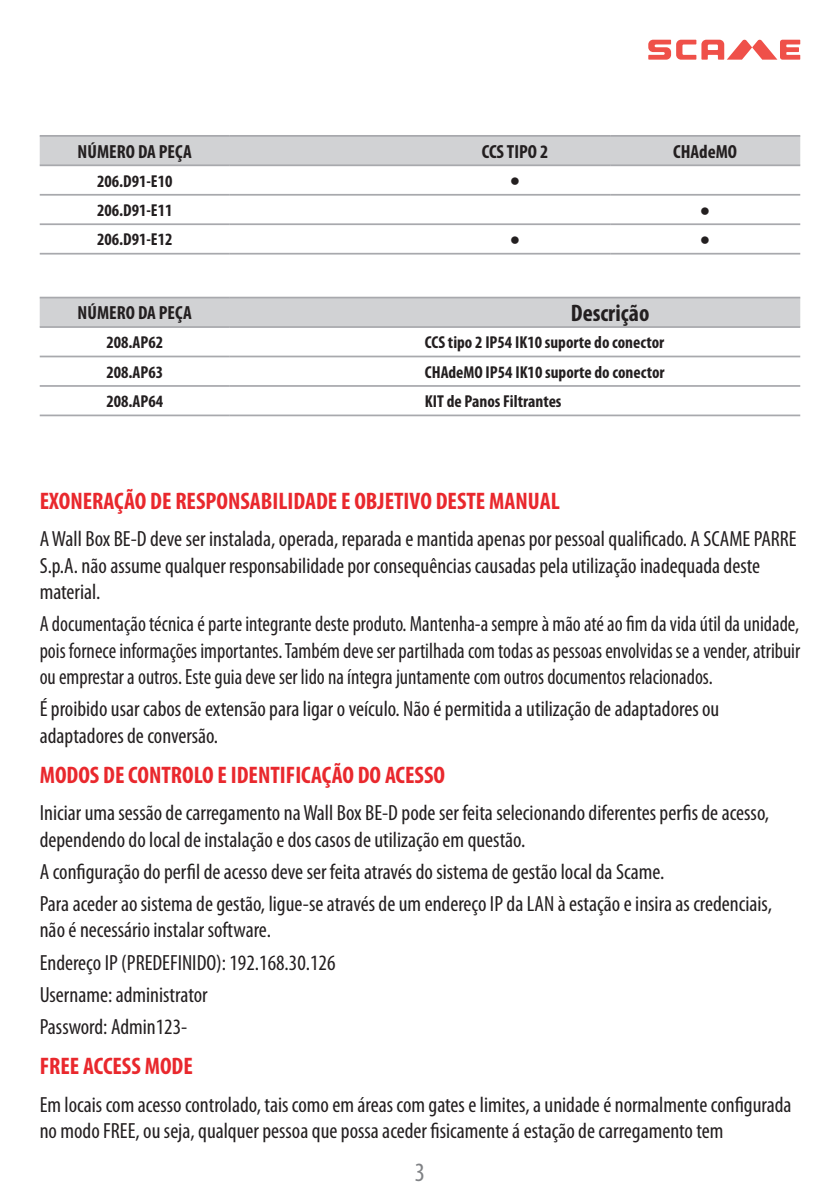
<style>
.page{position:relative;width:840px;height:1191px;background:#fff}
.page>*{position:absolute;margin:0;border:0;box-sizing:border-box;transform-origin:0 0}
.t1{font:condensed 26.4px "Myriad Pro";color:#808285}
.t2{font:700 condensed 24px "Myriad Pro";color:#e9282d}
.t3{font:700 condensed 24px "Myriad Pro";color:#231f20}
.t4{font:condensed 22px/26.4px "Myriad Pro";color:#231f20}
.t5{font:condensed 22px/26.4px "Myriad Pro";color:#231f20;text-align:justify;scale:.94 1}
.t6{font:700 condensed 19px "Myriad Pro";color:#231f20}
.t7{font:700 condensed 17.4px "Myriad Pro";color:#231f20}
.t8{font:700 17.4px "Arial";color:#231f20}
</style>
<div class="page">
<svg style="left:648px;top:39px;width:151px;height:21px"></svg>
<div style="left:40px;top:137px;width:759px;height:27px;background:#d1d2d4"></div>
<hr style="left:40px;top:164px;width:190px;height:2px;background:#a8a9ad">
<hr style="left:230px;top:164px;width:190px;height:2px;background:#a8a9ad">
<hr style="left:420px;top:164px;width:189px;height:2px;background:#a8a9ad">
<hr style="left:609px;top:164px;width:190px;height:2px;background:#a8a9ad">
<hr style="left:40px;top:194px;width:190px;height:2px;background:#a8a9ad">
<hr style="left:230px;top:194px;width:190px;height:2px;background:#a8a9ad">
<hr style="left:420px;top:194px;width:189px;height:2px;background:#a8a9ad">
<hr style="left:609px;top:194px;width:190px;height:2px;background:#a8a9ad">
<hr style="left:40px;top:223px;width:190px;height:2px;background:#a8a9ad">
<hr style="left:230px;top:223px;width:190px;height:2px;background:#a8a9ad">
<hr style="left:420px;top:223px;width:189px;height:2px;background:#a8a9ad">
<hr style="left:609px;top:223px;width:190px;height:2px;background:#a8a9ad">
<hr style="left:40px;top:253px;width:190px;height:1px;background:#a8a9ad">
<hr style="left:230px;top:253px;width:190px;height:1px;background:#a8a9ad">
<hr style="left:420px;top:253px;width:189px;height:1px;background:#a8a9ad">
<hr style="left:609px;top:253px;width:190px;height:1px;background:#a8a9ad">
<hr style="left:40px;top:135px;width:190px;height:2px;background:#a8a9ad">
<hr style="left:230px;top:135px;width:190px;height:2px;background:#a8a9ad">
<hr style="left:420px;top:135px;width:189px;height:2px;background:#a8a9ad">
<hr style="left:609px;top:135px;width:190px;height:2px;background:#a8a9ad">
<div style="left:40px;top:298px;width:759px;height:28px;background:#d1d2d4"></div>
<hr style="left:40px;top:326px;width:190px;height:2px;background:#a8a9ad">
<hr style="left:230px;top:326px;width:190px;height:2px;background:#a8a9ad">
<hr style="left:420px;top:326px;width:379px;height:2px;background:#a8a9ad">
<hr style="left:40px;top:356px;width:190px;height:1px;background:#a8a9ad">
<hr style="left:230px;top:356px;width:190px;height:1px;background:#a8a9ad">
<hr style="left:420px;top:356px;width:379px;height:1px;background:#a8a9ad">
<hr style="left:40px;top:385px;width:190px;height:2px;background:#a8a9ad">
<hr style="left:230px;top:385px;width:190px;height:2px;background:#a8a9ad">
<hr style="left:420px;top:385px;width:379px;height:2px;background:#a8a9ad">
<hr style="left:40px;top:414px;width:190px;height:2px;background:#a8a9ad">
<hr style="left:230px;top:414px;width:190px;height:2px;background:#a8a9ad">
<hr style="left:420px;top:414px;width:379px;height:2px;background:#a8a9ad">
<hr style="left:40px;top:297px;width:190px;height:1px;background:#a8a9ad">
<hr style="left:230px;top:297px;width:190px;height:1px;background:#a8a9ad">
<hr style="left:420px;top:297px;width:379px;height:1px;background:#a8a9ad">
<p class="t6" style="left:78px;top:139px;width:116px">NÚMERO DA PEÇA</p>
<p class="t6" style="left:481px;top:139px;width:68px">CCS TIPO 2</p>
<p class="t6" style="left:672px;top:139px;width:65px">CHAdeMO</p>
<p class="t7" style="left:97px;top:170px;width:77px">206.D91-E10</p>
<p class="t8" style="left:509px;top:168px;width:12px">●</p>
<p class="t7" style="left:97px;top:199px;width:77px">206.D91-E11</p>
<p class="t8" style="left:699px;top:197px;width:12px">●</p>
<p class="t7" style="left:97px;top:229px;width:77px">206.D91-E12</p>
<p class="t8" style="left:509px;top:227px;width:12px">●</p>
<p class="t8" style="left:699px;top:227px;width:12px">●</p>
<p class="t6" style="left:78px;top:301px;width:116px">NÚMERO DA PEÇA</p>
<p class="t3" style="left:570px;top:298px;width:80px">Descrição</p>
<p class="t7" style="left:106px;top:331px;width:58px">208.AP62</p>
<p class="t7" style="left:424px;top:331px;width:241px">CCS tipo 2 IP54 IK10 suporte do conector</p>
<p class="t7" style="left:106px;top:361px;width:58px">208.AP63</p>
<p class="t7" style="left:424px;top:361px;width:241px">CHAdeMO IP54 IK10 suporte do conector</p>
<p class="t7" style="left:106px;top:390px;width:58px">208.AP64</p>
<p class="t7" style="left:424px;top:390px;width:138px">KIT de Panos Filtrantes</p>
<p class="t2" style="left:40px;top:485px;width:521px">EXONERAÇÃO DE RESPONSABILIDADE E OBJETIVO DESTE MANUAL</p>
<p class="t4" style="left:40px;top:525px;width:758px">A Wall Box BE-D deve ser instalada, operada, reparada e mantida apenas por pessoal qualificado. A SCAME PARRE<br>S.p.A. não assume qualquer responsabilidade por consequências causadas pela utilização inadequada deste material.</p>
<p class="t5" style="left:40px;top:610px;width:810px">A documentação técnica é parte integrante deste produto. Mantenha-a sempre à mão até ao fim da vida útil da unidade, pois fornece informações importantes. Também deve ser partilhada com todas as pessoas envolvidas se a vender, atribuir ou emprestar a outros. Este guia deve ser lido na íntegra juntamente com outros documentos relacionados.</p>
<p class="t4" style="left:40px;top:695px;width:680px">É proibido usar cabos de extensão para ligar o veículo. Não é permitida a utilização de adaptadores ou adaptadores de conversão.</p>
<p class="t2" style="left:40px;top:759px;width:406px">MODOS DE CONTROLO E IDENTIFICAÇÃO DO ACESSO</p>
<p class="t4" style="left:40px;top:799px;width:730px">Iniciar uma sessão de carregamento na Wall Box BE-D pode ser feita selecionando diferentes perfis de acesso, dependendo do local de instalação e dos casos de utilização em questão.</p>
<p class="t4" style="left:40px;top:855px;width:733px;line-height:32px">A configuração do perfil de acesso deve ser feita através do sistema de gestão local da Scame.<br>Para aceder ao sistema de gestão, ligue-se através de um endereço IP da LAN à estação e insira as credenciais,</p>
<p class="t4" style="left:40px;top:914px;width:297px;line-height:32px">não é necessário instalar software.<br>Endereço IP (PREDEFINIDO): 192.168.30.126<br>Username: administrator<br>Password: Admin123-</p>
<p class="t2" style="left:40px;top:1050px;width:154px">FREE ACCESS MODE</p>
<p class="t4" style="left:40px;top:1090px;width:753px">Em locais com acesso controlado, tais como em áreas com gates e limites, a unidade é normalmente configurada no modo FREE, ou seja, qualquer pessoa que possa aceder fisicamente á estação de carregamento tem</p>
<p class="t1" style="left:414px;top:1156px;width:12px">3</p>
</div>
